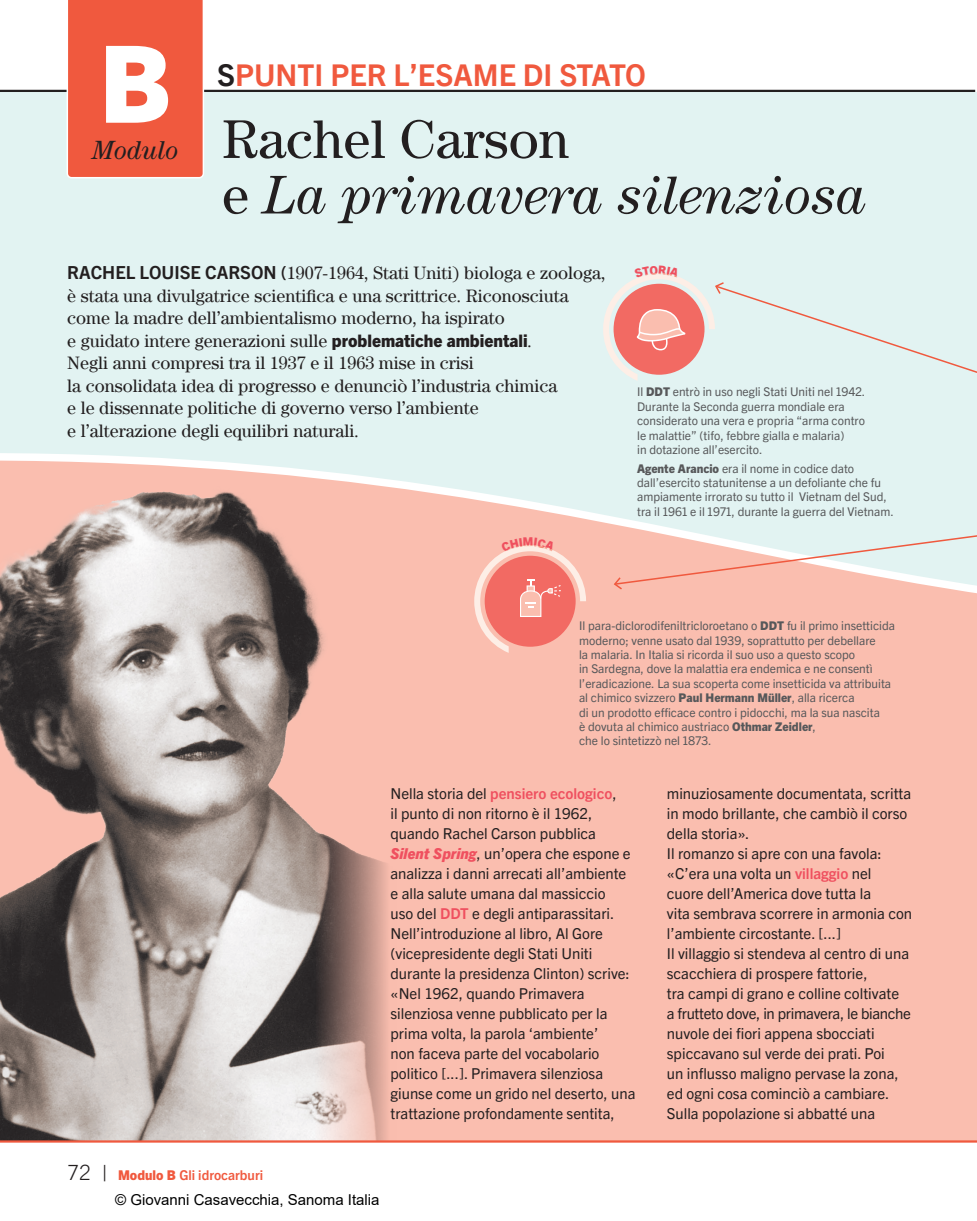
<style>
.page{position:relative;width:977px;height:1221px;background:#fff}
.page>*{position:absolute;margin:0;border:0;box-sizing:border-box;transform-origin:0 0}
.t1{font:800 106.95px "Trade Gothic Next LT Pro";color:#fff}
.t2{font:italic 54.6px/55.5px "Century Std";color:#231f20}
.t3{font:700 30px "Trade Gothic Next LT Pro";color:#f0593e}
.t4{font:italic 26.4px "Century Std";color:#231f20}
.t5{font:18px/22.5px "Century Std";color:#231f20}
.t6{font:15px/20px "Trade Gothic Next LT Pro";color:#231f20}
.t7{font:15px "Arial";color:#000}
.t8{font:700 13.5px "Trade Gothic Next LT Pro";color:#f0593e}
.t9{font:12px/14.4px "Trade Gothic Next LT Pro";color:#57585a}
.s1{color:#231f20}
.s2{font-style:normal}
.s3{font-family:"Trade Gothic Next LT Pro";font-weight:700}
.s4{font-family:"Trade Gothic Next LT Pro";font-weight:800;font-size:17.25px}
.s5{font-weight:800}
.s6{font-weight:700;color:#ef505f}
.s7{font-weight:800;font-style:italic;color:#ef505f}
.s8{font-weight:300;font-size:21px;color:#231f20}
</style>
<div class="page">
<div style="left:0;top:92px;width:977px;height:598px;background:#e2f3f2"></div>
<div style="left:0;top:453px;width:977px;height:690px;background:#fabeaf"></div>
<img style="left:0;top:476px;width:397px;height:664px">
<svg style="left:613px;top:490px;width:364px;height:101px"></svg>
<svg style="left:714px;top:288px;width:263px;height:196px"></svg>
<hr style="left:0;top:90px;width:975px;height:2px;background:#231f20">
<div style="left:67px;top:0;width:137px;height:178px;background:#f0593e"></div>
<hr style="left:0;top:1140px;width:977px;height:2px;background:#f0593e">
<svg style="left:603px;top:273px;width:122px;height:108px"></svg>
<svg style="left:474px;top:537px;width:112px;height:116px;background:#f69e93"></svg>
<h1 class="t1" style="left:99px;top:9px;width:73px">B</h1>
<h3 class="t4" style="left:92px;top:135px;width:88px">Modulo</h3>
<h3 class="t3" style="left:217px;top:54px;width:431px"><span class="s1">S</span>PUNTI PER L’ESAME DI STATO</h3>
<h2 class="t2" style="left:222px;top:111px;width:646px"><span class="s2">Rachel Carson<br>e</span> La primavera silenziosa</h2>
<p class="t5" style="left:67px;top:262px;width:540px"><span class="s3">RACHEL LOUISE CARSON (</span>1907-1964, Stati Uniti) biologa e zoologa, è stata una divulgatrice scientifica e una scrittrice. Riconosciuta come la madre dell’ambientalismo moderno, ha ispirato<br>e guidato intere generazioni sulle <span class="s4">problematiche ambientali</span>.<br>Negli anni compresi tra il 1937 e il 1963 mise in crisi<br>la consolidata idea di progresso e denunciò l’industria chimica<br>e le dissennate politiche di governo verso l’ambiente<br>e l’alterazione degli equilibri naturali.</p>
<p class="t9" style="left:637px;top:384px;width:230px">Il <span class="s5">DDT</span> entrò in uso negli Stati Uniti nel 1942.<br>Durante la Seconda guerra mondiale era considerato una vera e propria “arma contro le malattie” (tifo, febbre gialla e malaria)<br>in dotazione all’esercito.</p>
<p class="t9" style="left:637px;top:460px;width:258px"><span class="s5">Agente Arancio</span> era il nome in codice dato dall’esercito statunitense a un defoliante che fu ampiamente irrorato su tutto il Vietnam del Sud, tra il 1961 e il 1971, durante la guerra del Vietnam.</p>
<p class="t9" style="left:579px;top:617px;width:317px">Il para-diclorodifeniltricloroetano o <span class="s5">DDT</span> fu il primo insetticida moderno; venne usato dal 1939, soprattutto per debellare<br>la malaria. In Italia si ricorda il suo uso a questo scopo<br>in Sardegna, dove la malattia era endemica e ne consentì l’eradicazione. La sua scoperta come insetticida va attribuita al chimico svizzero <span class="s5">Paul Hermann Müller</span>, alla ricerca<br>di un prodotto efficace contro i pidocchi, ma la sua nascita<br>è dovuta al chimico austriaco <span class="s5">Othmar Zeidler</span>,<br>che lo sintetizzò nel 1873.</p>
<p class="t6" style="left:390px;top:782px;width:246px">Nella storia del <span class="s6">pensiero ecologico</span>,<br>il punto di non ritorno è il 1962, quando Rachel Carson pubblica <span class="s7">Silent Spring</span>, un’opera che espone e analizza i danni arrecati all’ambiente e alla salute umana dal massiccio<br>uso del <span class="s6">DDT</span> e degli antiparassitari.<br>Nell’introduzione al libro, Al Gore (vicepresidente degli Stati Uniti durante la presidenza Clinton) scrive: «Nel 1962, quando Primavera silenziosa venne pubblicato per la prima volta, la parola ‘ambiente’<br>non faceva parte del vocabolario politico [...]. Primavera silenziosa giunse come un grido nel deserto, una trattazione profondamente sentita,</p>
<p class="t8" style="left:67px;top:1165px;width:197px"><span class="s8">72 |</span> <span class="s5">Modulo B</span> Gli idrocarburi</p>
<p class="t7" style="left:115px;top:1189px;width:266px">© Giovanni Casavecchia, Sanoma Italia</p>
<p class="t6" style="left:667px;top:782px;width:247px">minuziosamente documentata, scritta in modo brillante, che cambiò il corso della storia».<br>Il romanzo si apre con una favola: «C’era una volta un <span class="s6">villaggio</span> nel<br>cuore dell’America dove tutta la<br>vita sembrava scorrere in armonia con l’ambiente circostante. [...]<br>Il villaggio si stendeva al centro di una scacchiera di prospere fattorie,<br>tra campi di grano e colline coltivate<br>a frutteto dove, in primavera, le bianche nuvole dei fiori appena sbocciati spiccavano sul verde dei prati. Poi<br>un influsso maligno pervase la zona, ed ogni cosa cominciò a cambiare.<br>Sulla popolazione si abbatté una</p>
</div>
